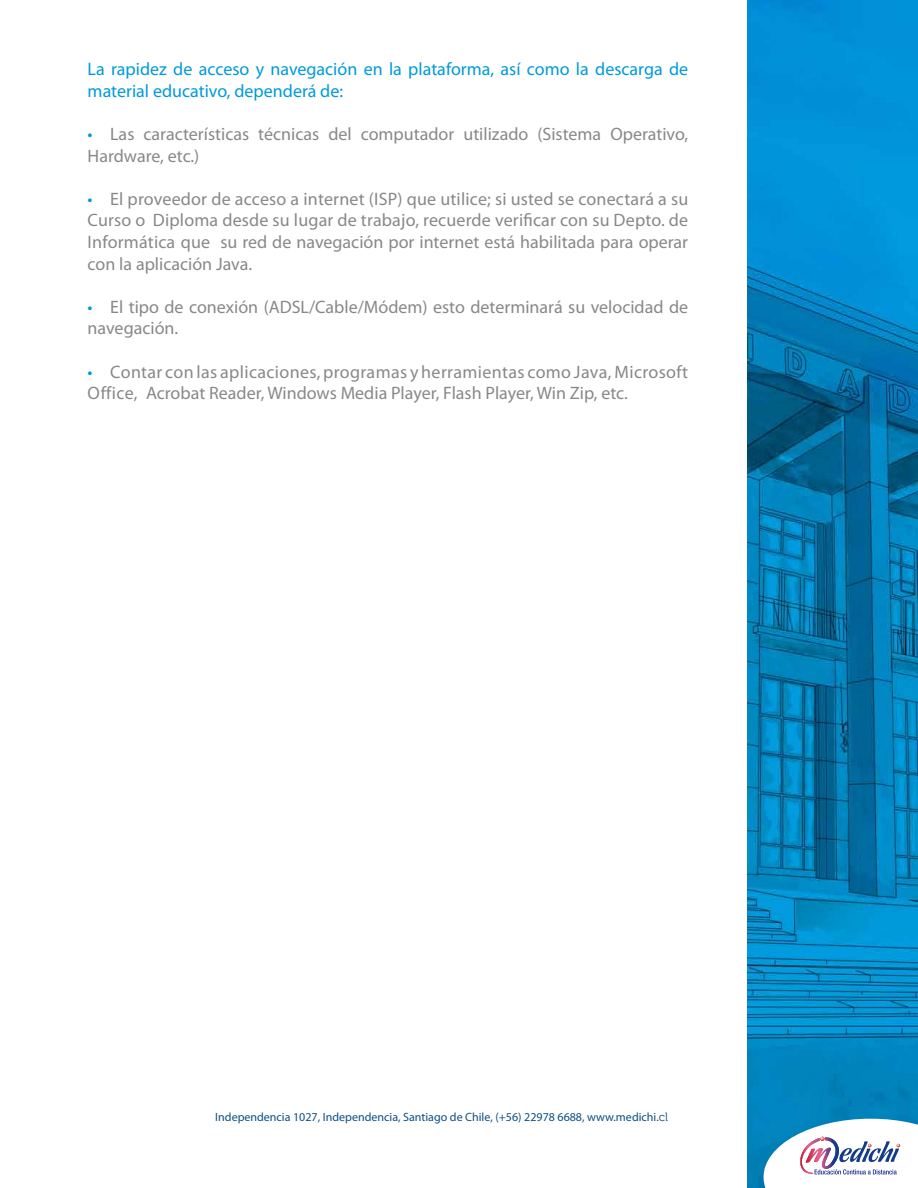
<style>
.page{position:relative;width:918px;height:1188px;background:#fff}
.page>*{position:absolute;margin:0;border:0;box-sizing:border-box;transform-origin:0 0}
.t1{font:18px/21.6px "Myriad Pro";color:#87888a}
.t2{font:18px/21.6px "Myriad Pro";color:#009ada}
.t3{font:12px "Myriad Pro";color:#0c4f86}
.s1{color:#009ada}
.s2{font-family:"Museo 300"}
</style>
<div class="page">
<img style="left:748px;top:0;width:170px;height:1188px">
<svg style="left:764px;top:1119px;width:154px;height:69px"></svg>
<p class="t2" style="left:88px;top:58px;width:602px">La rapidez de acceso y navegación en la plataforma, así como la descarga de material educativo, dependerá de:</p>
<p class="t1" style="left:88px;top:123px;width:602px"><span class="s1">•</span> Las características técnicas del computador utilizado (Sistema Operativo,<br>Hardware, etc.)</p>
<p class="t1" style="left:88px;top:188px;width:602px;text-align:justify"><span class="s1">•</span> El proveedor de acceso a internet (ISP) que utilice; si usted se conectará a su Curso o Diploma desde su lugar de trabajo, recuerde verificar con su Depto. de Informática que su red de navegación por internet está habilitada para operar con la aplicación Java.</p>
<p class="t1" style="left:88px;top:296px;width:602px"><span class="s1">•</span> El tipo de conexión (ADSL/Cable/Módem) esto determinará su velocidad de navegación.</p>
<p class="t1" style="left:88px;top:360px;width:602px"><span class="s1">•</span> Contar con las aplicaciones, programas y herramientas como Java, Microsoft<br>Office, Acrobat Reader, Windows Media Player, Flash Player, Win Zip, etc.</p>
<p class="t3" style="left:215px;top:1110px;width:454px">Independencia 1027, Independencia, Santiago de Chile, (+56) 22978 6688, www.medichi.<span class="s2">cl</span></p>
</div>
